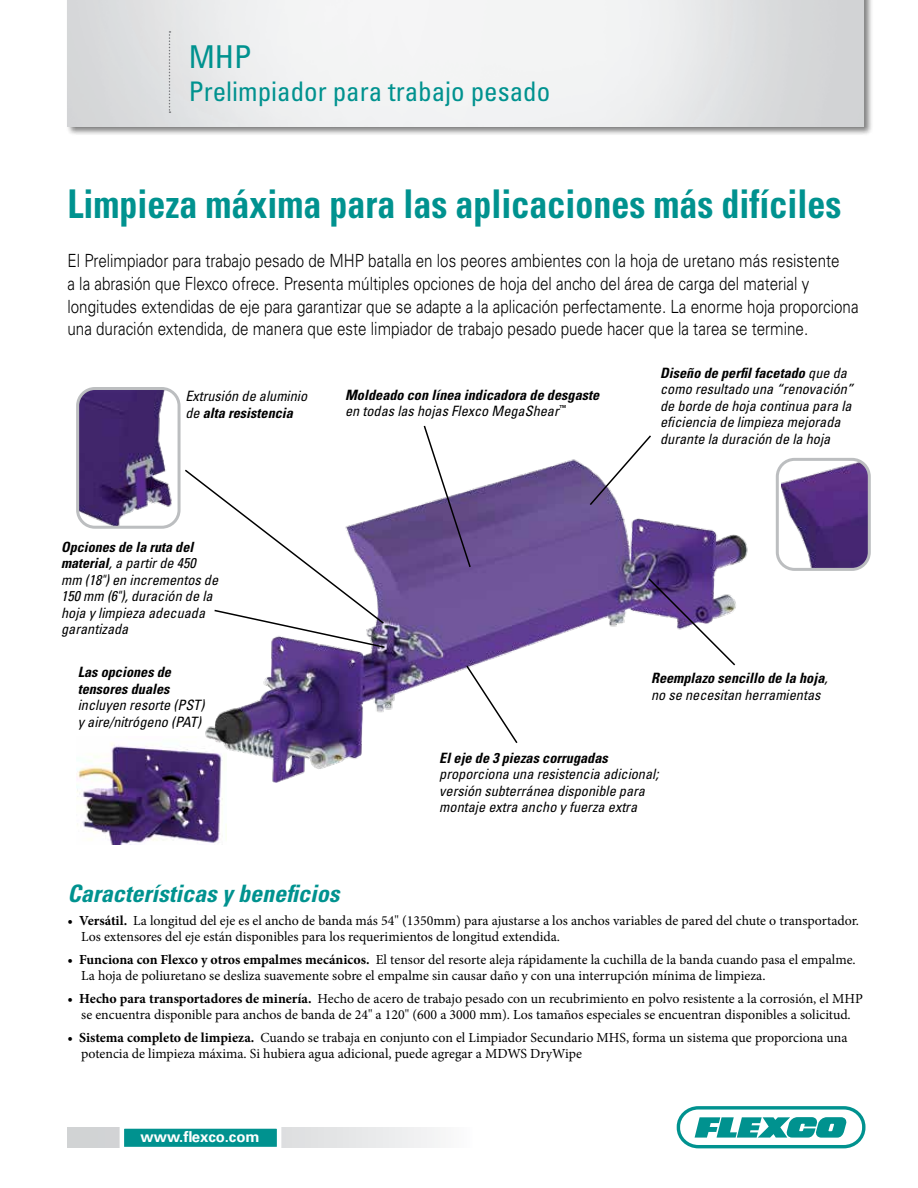
<style>
.page{position:relative;width:918px;height:1188px;background:#fff}
.page>*{position:absolute;margin:0;border:0;box-sizing:border-box;transform-origin:0 0}
.t1{font:700 condensed 39.6px "Univers LT Std";color:#00928f;scale:.91 1}
.t2{font:condensed 31.5px "Univers LT Std";color:#00928f}
.t3{font:condensed 27px "Univers LT Std";color:#00928f}
.t4{font:italic 700 condensed 24px "Univers LT Std";color:#00928f}
.t5{font:300 18.15px/22.5px "Univers LT Std";color:#000;scale:.84 1}
.t6{font:700 15.6px "Univers LT Std";color:#fff}
.t7{font:700 15px "Univers LT Std";color:#fff}
.t8{font:italic condensed 14.25px/16.5px "Univers LT Std";color:#000}
.t9{font:italic 700 condensed 14.25px/16.5px "Univers LT Std";color:#000}
.t10{font:italic 700 condensed 14.1px "Univers LT Std";color:#000}
.t11{font:13.8px/16.8px "Minion Pro";color:#000}
.s1{font-weight:700}
.s2{font-weight:700;font-size:14.1px}
.s3{font-weight:400}
</style>
<div class="page">
<div style="left:66px;top:0;width:808px;height:136px;background:#000;opacity:.5"></div>
<img style="left:67px;top:0;width:797px;height:126px">
<svg style="left:677px;top:1106px;width:188px;height:42px"></svg>
<svg style="left:68px;top:1128px;width:370px;height:20px;background:#e2e3e4"></svg>
<div style="left:120px;top:1124px;width:161px;height:27px;background:#00928f;border:4px solid #fff"></div>
<svg style="left:169px;top:31px;width:2px;height:82px"></svg>
<img style="left:76px;top:743px;width:151px;height:101px">
<img style="left:202px;top:459px;width:546px;height:324px">
<img style="left:80px;top:391px;width:97px;height:134px">
<div style="left:76px;top:387px;width:105px;height:142px;border:3px solid #bcbec0;border-radius:17px"></div>
<img style="left:781px;top:462px;width:86px;height:105px">
<div style="left:776px;top:458px;width:95px;height:113px;border:3px solid #bcbec0;border-radius:17px"></div>
<svg style="left:588px;top:435px;width:65px;height:72px"></svg>
<svg style="left:422px;top:425px;width:50px;height:144px"></svg>
<svg style="left:647px;top:577px;width:90px;height:90px"></svg>
<svg style="left:185px;top:468px;width:201px;height:181px"></svg>
<svg style="left:465px;top:664px;width:54px;height:81px"></svg>
<h2 class="t2" style="left:189px;top:37px;width:64px">MHP</h2>
<h3 class="t3" style="left:189px;top:74px;width:363px">Prelimpiador para trabajo pesado</h3>
<h1 class="t1" style="left:68px;top:180px;width:852px">Limpieza máxima para las aplicaciones más difíciles</h1>
<p class="t5" style="left:68px;top:250px;width:943px">El Prelimpiador para trabajo pesado de MHP batalla en los peores ambientes con la hoja de uretano más resistente<br>a la abrasión que Flexco ofrece. Presenta múltiples opciones de hoja del ancho del área de carga del material y longitudes extendidas de eje para garantizar que se adapte a la aplicación perfectamente. La enorme hoja proporciona una duración extendida, de manera que este limpiador de trabajo pesado puede hacer que la tarea se termine.</p>
<p class="t8" style="left:185px;top:388px;width:123px">Extrusión de aluminio de <span class="s1">alta resistencia</span></p>
<p class="t10" style="left:61px;top:538px;width:134px">Opciones de la ruta del</p>
<p class="t8" style="left:61px;top:555px;width:159px"><span class="s2">material</span>, a partir de 450 mm (18") en incrementos de<br>150 mm (6"), duración de la hoja y limpieza adecuada garantizada</p>
<p class="t9" style="left:78px;top:664px;width:95px">Las opciones de tensores duales</p>
<p class="t8" style="left:78px;top:697px;width:128px">incluyen resorte (PST) y aire/nitrógeno (PAT)</p>
<p class="t9" style="left:345px;top:386px;width:256px">Moldeado con línea indicadora de desgaste <span class="s3">en todas las hojas Flexco MegaShear</span><sup>™</sup></p>
<p class="t8" style="left:660px;top:364px;width:195px"><span class="s1">Diseño de perfil facetado</span> que da como resultado una “renovación” de borde de hoja continua para la eficiencia de limpieza mejorada durante la duración de la hoja</p>
<p class="t8" style="left:651px;top:670px;width:178px"><span class="s1">Reemplazo sencillo de la hoja</span>, no se necesitan herramientas</p>
<p class="t9" style="left:439px;top:749px;width:170px">El eje de 3 piezas corrugadas</p>
<p class="t8" style="left:439px;top:766px;width:221px">proporciona una resistencia adicional; versión subterránea disponible para montaje extra ancho y fuerza extra</p>
<h3 class="t4" style="left:68px;top:879px;width:273px">Características y beneficios</h3>
<p class="t11" style="left:81px;top:912px;width:779px;text-indent:-14px"><span class="s1">• Versátil.</span> La longitud del eje es el ancho de banda más 54" (1350mm) para ajustarse a los anchos variables de pared del chute o transportador.<br>Los extensores del eje están disponibles para los requerimientos de longitud extendida.</p>
<p class="t11" style="left:81px;top:951px;width:776px;text-indent:-14px"><span class="s1">• Funciona con Flexco y otros empalmes mecánicos.</span> El tensor del resorte aleja rápidamente la cuchilla de la banda cuando pasa el empalme.<br>La hoja de poliuretano se desliza suavemente sobre el empalme sin causar daño y con una interrupción mínima de limpieza.</p>
<p class="t11" style="left:68px;top:990px;width:797px;text-align:center"><span class="s1">• Hecho para transportadores de minería.</span> Hecho de acero de trabajo pesado con un recubrimiento en polvo resistente a la corrosión, el MHP se encuentra disponible para anchos de banda de 24" a 120" (600 a 3000 mm). Los tamaños especiales se encuentran disponibles a solicitud.</p>
<p class="t11" style="left:81px;top:1029px;width:768px;text-indent:-14px"><span class="s1">• Sistema completo de limpieza.</span> Cuando se trabaja en conjunto con el Limpiador Secundario MHS, forma un sistema que proporciona una potencia de limpieza máxima. Si hubiera agua adicional, puede agregar a MDWS DryWipe</p>
<p class="t7" style="left:140px;top:1128px;width:121px">www.flexco.com</p>
<p class="t6" style="left:127px;top:1128px;width:126px">www.flexco.com</p>
</div>
